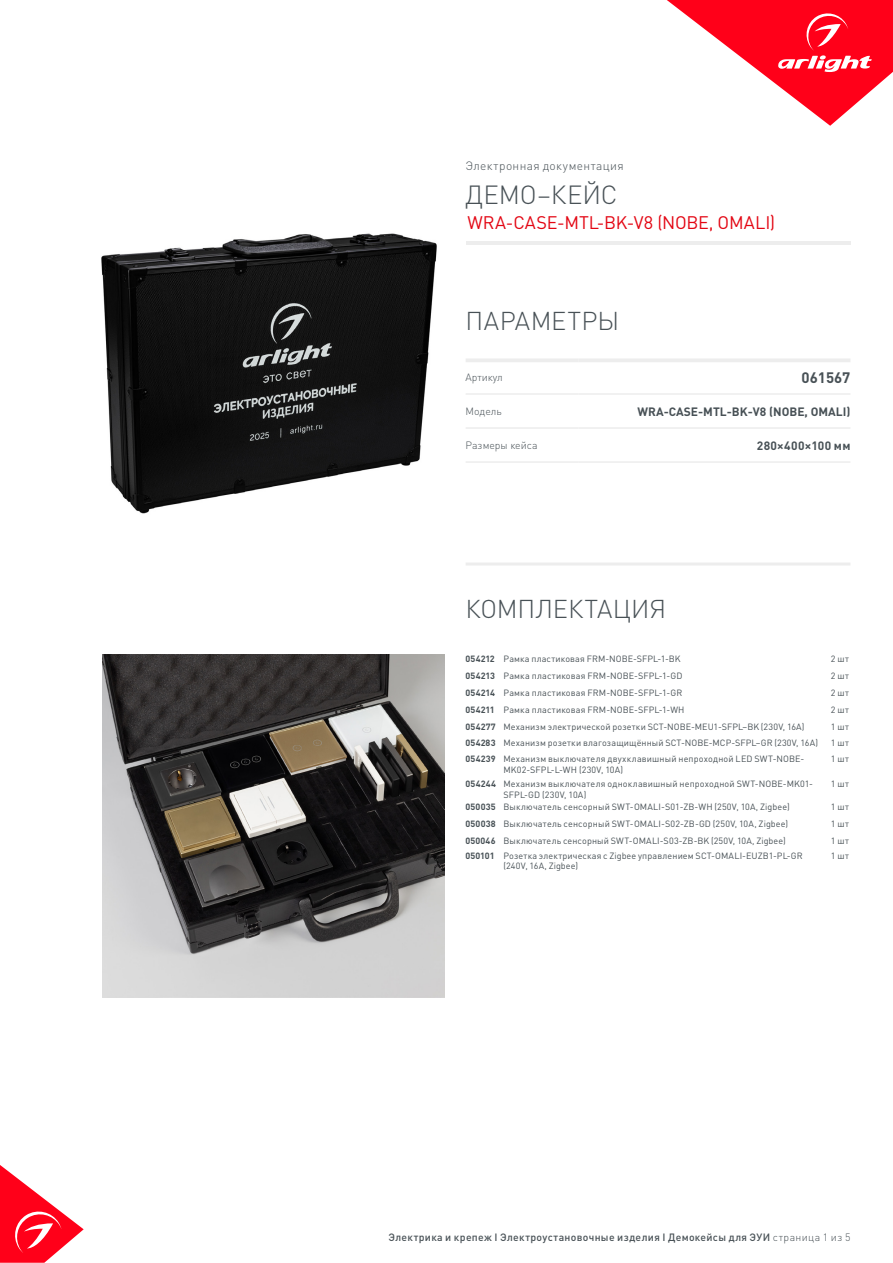
<style>
.page{position:relative;width:893px;height:1263px;background:#fff}
.page>*{position:absolute;margin:0;border:0;box-sizing:border-box;transform-origin:0 0}
.t1{font:300 25.95px "DIN Pro";letter-spacing:-.005em;color:#485156}
.t2{font:300 25.5px "DIN Pro";color:#485156}
.t3{font:18px "DIN Pro";color:#e30613}
.t4{font:700 15px "DIN Pro";color:#485156}
.t5{font:700 12px "DIN Pro";color:#485156}
.t6{font:300 12px "DIN Pro";letter-spacing:.03em;color:#485156}
.t7{font:700 12px "DIN Pro";letter-spacing:.03em;color:#485156}
.t8{font:500 10.5px "DIN Pro";letter-spacing:.03em;color:#485156}
.t9{font:300 10.5px "DIN Pro";color:#485156}
.t10{font:9px/10.8px "DIN Pro";letter-spacing:.015em;color:#485156}
.s1{font-weight:700}
.s2{font-weight:300}
</style>
<div class="page">
<svg style="left:0;top:1165px;width:84px;height:98px"></svg>
<svg style="left:667px;top:0;width:226px;height:126px"></svg>
<hr style="left:466px;top:242px;width:384px;height:3px;background:#ededed">
<hr style="left:466px;top:358px;width:112px;height:4px;background:#ededed">
<hr style="left:578px;top:358px;width:272px;height:4px;background:#ededed">
<hr style="left:466px;top:393px;width:112px;height:2px;background:#ededed">
<hr style="left:578px;top:393px;width:272px;height:2px;background:#ededed">
<hr style="left:466px;top:427px;width:112px;height:2px;background:#ededed">
<hr style="left:578px;top:427px;width:272px;height:2px;background:#ededed">
<hr style="left:466px;top:461px;width:112px;height:2px;background:#ededed">
<hr style="left:578px;top:461px;width:272px;height:2px;background:#ededed">
<img style="left:101px;top:233px;width:336px;height:281px">
<hr style="left:466px;top:562px;width:384px;height:3px;background:#ededed">
<img style="left:102px;top:655px;width:342px;height:342px">
<div style="left:94px;top:53px;width:613px;height:21px;background:#fff"></div>
<h3 class="t6" style="left:466px;top:158px;width:160px">Электронная документация</h3>
<h1 class="t1" style="left:466px;top:177px;width:154px">ДЕМО–КЕЙС</h1>
<h3 class="t3" style="left:467px;top:211px;width:309px">WRA-CASE-MTL-BK-V8 (NOBE, OMALI)</h3>
<h2 class="t2" style="left:466px;top:303px;width:155px">ПАРАМЕТРЫ</h2>
<p class="t9" style="left:466px;top:370px;width:39px">Артикул</p>
<h3 class="t4" style="left:802px;top:367px;width:50px">061567</h3>
<p class="t9" style="left:466px;top:404px;width:38px">Модель</p>
<h3 class="t5" style="left:638px;top:403px;width:214px">WRA-CASE-MTL-BK-V8 (NOBE, OMALI)</h3>
<p class="t9" style="left:466px;top:438px;width:73px">Размеры кейса</p>
<h3 class="t7" style="left:757px;top:437px;width:95px">280×400×100 мм</h3>
<h2 class="t2" style="left:466px;top:591px;width:202px">КОМПЛЕКТАЦИЯ</h2>
<p class="t10" style="left:466px;top:653px;width:217px"><span class="s1">054212</span> Рамка пластиковая FRM-NOBE-SFPL-1-BK</p>
<p class="t10" style="left:831px;top:653px;width:19px">2 шт</p>
<p class="t10" style="left:466px;top:670px;width:218px"><span class="s1">054213</span> Рамка пластиковая FRM-NOBE-SFPL-1-GD</p>
<p class="t10" style="left:831px;top:670px;width:19px">2 шт</p>
<p class="t10" style="left:466px;top:687px;width:218px"><span class="s1">054214</span> Рамка пластиковая FRM-NOBE-SFPL-1-GR</p>
<p class="t10" style="left:831px;top:687px;width:19px">2 шт</p>
<p class="t10" style="left:466px;top:704px;width:220px"><span class="s1">054211</span> Рамка пластиковая FRM-NOBE-SFPL-1-WH</p>
<p class="t10" style="left:831px;top:704px;width:19px">2 шт</p>
<p class="t10" style="left:466px;top:721px;width:340px"><span class="s1">054277</span> Механизм электрической розетки SCT-NOBE-MEU1-SFPL–BK (230V, 16A)</p>
<p class="t10" style="left:831px;top:721px;width:19px">1 шт</p>
<p class="t10" style="left:466px;top:736px;width:354px"><span class="s1">054283</span> Механизм розетки влагозащищённый SCT-NOBE-MCP-SFPL–GR (230V, 16A)</p>
<p class="t10" style="left:831px;top:736px;width:19px">1 шт</p>
<p class="t10" style="left:503px;top:753px;width:302px;text-indent:-38px"><span class="s1">054239</span> Механизм выключателя двухклавишный непроходной LED SWT-NOBE-<br>MK02-SFPL-L-WH (230V, 10A)</p>
<p class="t10" style="left:831px;top:753px;width:19px">1 шт</p>
<p class="t10" style="left:503px;top:778px;width:311px;text-indent:-38px"><span class="s1">054244</span> Механизм выключателя одноклавишный непроходной SWT-NOBE-MK01-<br>SFPL-GD (230V, 10A)</p>
<p class="t10" style="left:831px;top:778px;width:19px">1 шт</p>
<p class="t10" style="left:466px;top:801px;width:326px"><span class="s1">050035</span> Выключатель сенсорный SWT-OMALI-S01-ZB-WH (250V, 10A, Zigbee)</p>
<p class="t10" style="left:831px;top:801px;width:19px">1 шт</p>
<p class="t10" style="left:466px;top:818px;width:324px"><span class="s1">050038</span> Выключатель сенсорный SWT-OMALI-S02-ZB-GD (250V, 10A, Zigbee)</p>
<p class="t10" style="left:831px;top:818px;width:19px">1 шт</p>
<p class="t10" style="left:466px;top:835px;width:322px"><span class="s1">050046</span> Выключатель сенсорный SWT-OMALI-S03-ZB-BK (250V, 10A, Zigbee)</p>
<p class="t10" style="left:831px;top:835px;width:19px">1 шт</p>
<p class="t10" style="left:503px;top:849px;width:301px;text-indent:-38px"><span class="s1">050101</span> Розетка электрическая с Zigbee управлением SCT-OMALI-EUZB1-PL-GR (240V, 16A, Zigbee)</p>
<p class="t10" style="left:831px;top:849px;width:19px">1 шт</p>
<p class="t8" style="left:389px;top:1230px;width:463px">Электрика и крепеж I Электроустановочные изделия I Демокейсы для ЭУИ <span class="s2">страница 1 из 5</span></p>
</div>
